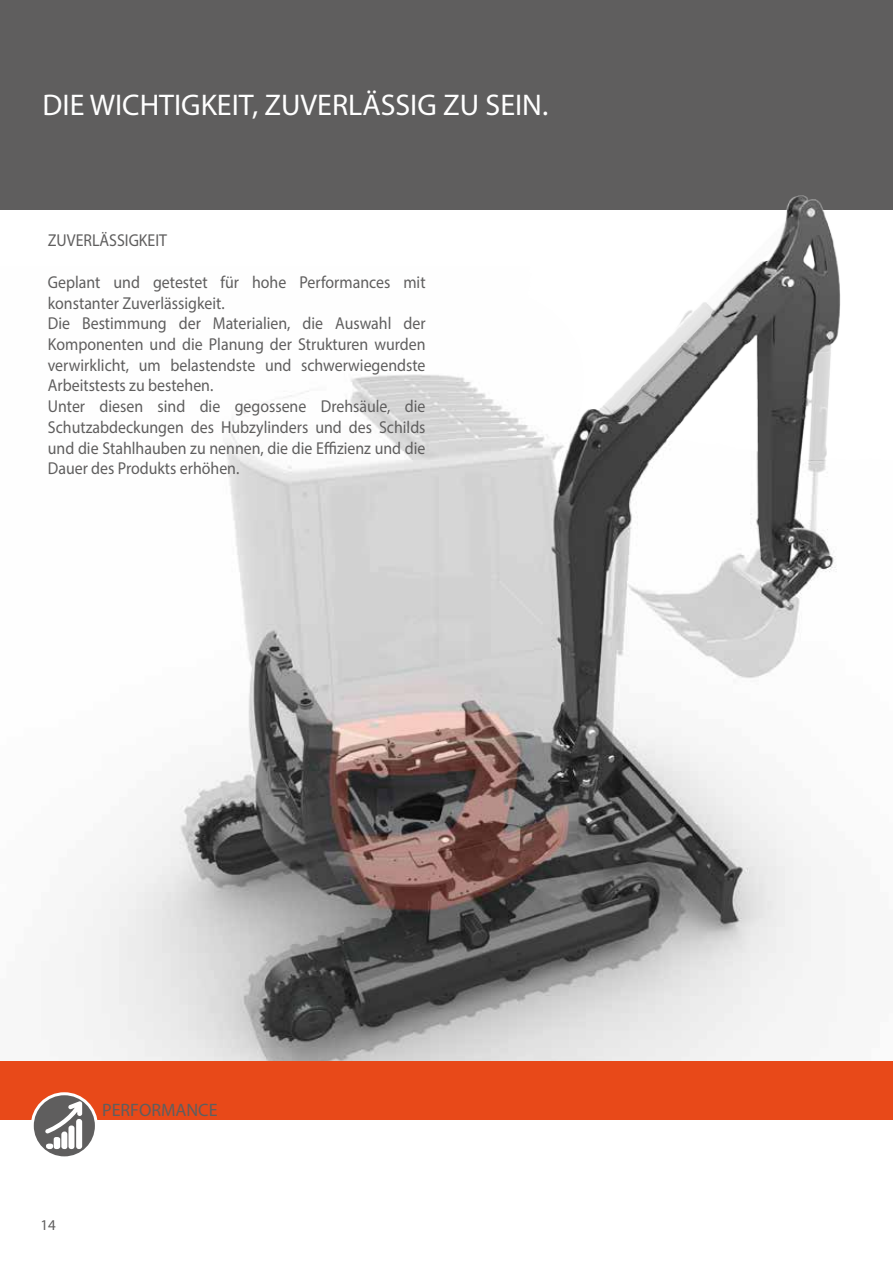
<style>
.page{position:relative;width:893px;height:1263px;background:#fff}
.page>*{position:absolute;margin:0;border:0;box-sizing:border-box;transform-origin:0 0}
.t1{font:30px "Myriad Pro";color:#fff}
.t2{font:18px "Myriad Pro";color:#5f5e5e}
.testi_ristretti{font:17.25px/20.7px "Myriad Pro";color:#5f5e5e;text-align:justify;scale:.92 1}
.t3{font:15px "Myriad Pro";color:#5f5e5e}
</style>
<div class="page">
<div style="left:0;top:0;width:893px;height:209px;background:#5f5e5e"></div>
<img style="left:0;top:195px;width:893px;height:867px">
<div style="left:0;top:1095px;width:893px;height:24px;background:#e84919"></div>
<div style="left:0;top:1086px;width:893px;height:24px;background:#e84919"></div>
<div style="left:0;top:1062px;width:893px;height:24px;background:#e84919"></div>
<svg style="left:32px;top:1094px;width:64px;height:64px"></svg>
<svg style="left:45px;top:1101px;width:37px;height:48px"></svg>
<div style="left:31px;top:1092px;width:67px;height:67px;border:3px solid #fff;border-radius:50%"></div>
<p class="t1" style="left:43px;top:86px;width:507px">DIE WICHTIGKEIT, ZUVERLÄSSIG ZU SEIN.</p>
<p class="testi_ristretti" style="left:48px;top:230px;width:131px">ZUVERLÄSSIGKEIT</p>
<p class="testi_ristretti" style="left:48px;top:271px;width:412px">Geplant und getestet für hohe Performances mit konstanter Zuverlässigkeit.</p>
<p class="testi_ristretti" style="left:48px;top:313px;width:412px">Die Bestimmung der Materialien, die Auswahl der Komponenten und die Planung der Strukturen wurden verwirklicht, um belastendste und schwerwiegendste Arbeitstests zu bestehen.</p>
<p class="testi_ristretti" style="left:48px;top:396px;width:412px">Unter diesen sind die gegossene Drehsäule, die Schutzabdeckungen des Hubzylinders und des Schilds und die Stahlhauben zu nennen, die die Effizienz und die Dauer des Produkts erhöhen.</p>
<p class="t3" style="left:40px;top:1216px;width:17px">14</p>
<p class="t2" style="left:102px;top:1099px;width:117px">PERFORMANCE</p>
</div>
